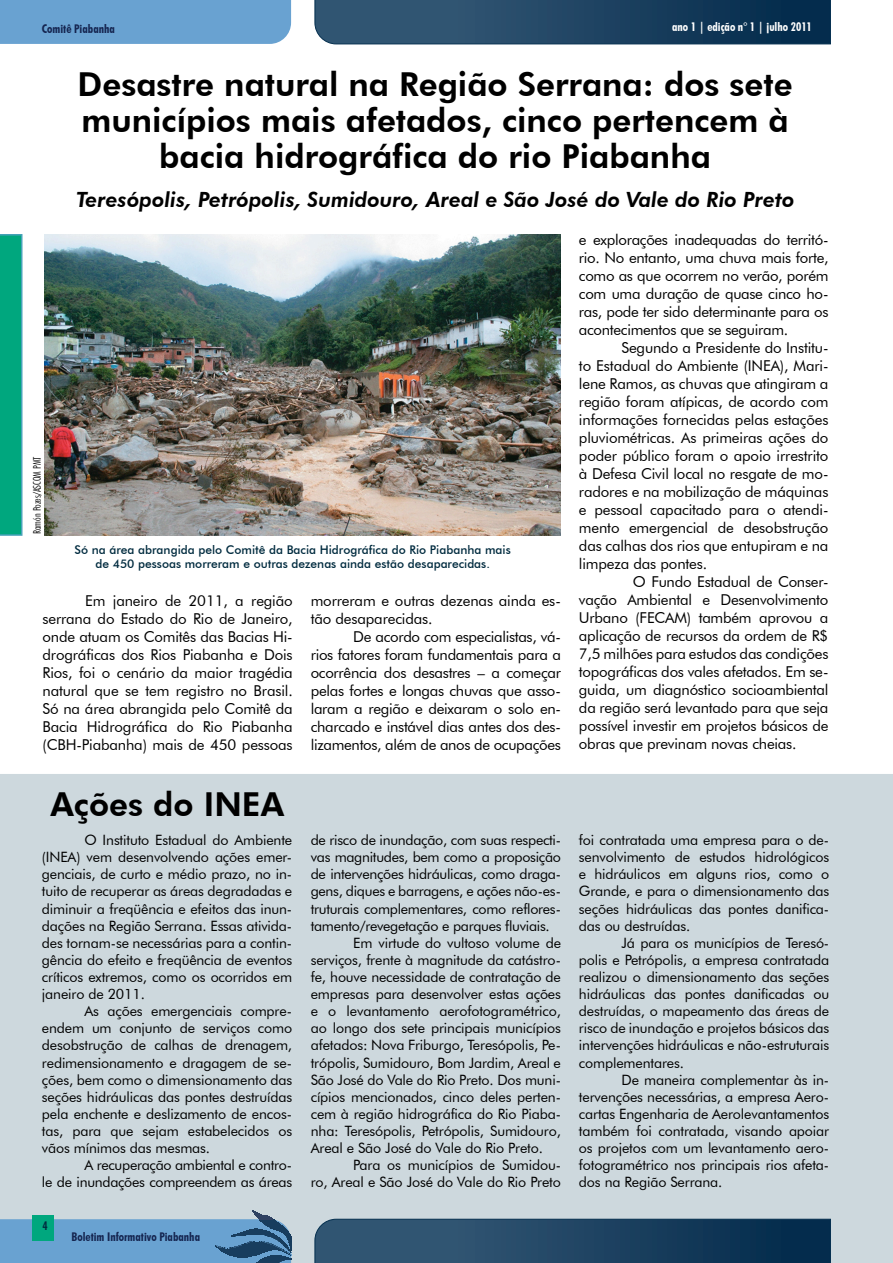
<style>
.page{position:relative;width:893px;height:1263px;background:#fff}
.page>*{position:absolute;margin:0;border:0;box-sizing:border-box;transform-origin:0 0}
.t1{font:800 33px/36px "Futura BT";color:#000}
.t2{font:italic 800 21px "Futura BT";color:#000}
.t3{font:15px/18px "Futura BT";letter-spacing:-.015em;color:#000;text-align:justify}
.t4{font:14.25px/17.1px "Futura BT";letter-spacing:-.01em;color:#000;text-align:justify}
.t5{font:500 12px/14.4px "Futura BT";color:#002b3f;text-align:center}
.t6{font:700 condensed 12px "Futura BT";color:#152550}
.t7{font:700 condensed 12px "Futura BT";color:#fff}
.t8{font:700 condensed 12px "Futura BT";color:#002b3f}
.t9{font:300 condensed 10.5px "Futura BT";color:#000}
</style>
<div class="page">
<div style="left:0;top:774px;width:893px;height:489px;background:#cdd8dd"></div>
<svg style="left:314px;top:0;width:517px;height:45px;background:#224665"></svg>
<div style="left:0;top:0;width:291px;height:44px;background:#69a2d1"></div>
<svg style="left:314px;top:1218px;width:517px;height:45px;background:#214664"></svg>
<svg style="left:0;top:1210px;width:292px;height:53px;background:#72a1c7"></svg>
<div style="left:33px;top:1215px;width:21px;height:25px;background:#00a77e"></div>
<img style="left:45px;top:234px;width:516px;height:302px">
<div style="left:0;top:234px;width:22px;height:302px;background:#00a77e"></div>
<p class="t6" style="left:42px;top:21px;width:75px">Comitê Piabanha</p>
<p class="t7" style="left:672px;top:20px;width:141px">ano 1 | edição n° 1 | julho 2011</p>
<p class="t1" style="left:78px;top:66px;width:717px">Desastre natural na Região Serrana: dos sete municípios mais afetados, cinco pertencem à</p>
<p class="t1" style="left:159px;top:138px;width:553px">bacia hidrográfica do rio Piabanha</p>
<p class="t2" style="left:76px;top:187px;width:719px">Teresópolis, Petrópolis, Sumidouro, Areal e São José do Vale do Rio Preto</p>
<p class="t9" style="left:31px;top:534px;width:79px;rotate:-90deg">Ramón Pozes/ASCOM PMT</p>
<p class="t5" style="left:75px;top:542px;width:438px">Só na área abrangida pelo Comitê da Bacia Hidrográfica do Rio Piabanha mais de 450 pessoas morreram e outras dezenas ainda estão desaparecidas.</p>
<p class="t3" style="left:43px;top:591px;width:252px;text-indent:43px">Em janeiro de 2011, a região serrana do Estado do Rio de Janeiro, onde atuam os Comitês das Bacias Hi&shy;drográficas dos Rios Piabanha e Dois Rios, foi o cenário da maior tragédia natural que se tem registro no Brasil.<br>Só na área abrangida pelo Comitê da Bacia Hidrográfica do Rio Piabanha (CBH-Piabanha) mais de 450 pessoas</p>
<p class="t1" style="left:50px;top:786px;width:235px">Ações do INEA</p>
<p class="t4" style="left:42px;top:831px;width:252px;text-indent:43px">O Instituto Estadual do Ambiente (INEA) vem desenvolvendo ações emer&shy;genciais, de curto e médio prazo, no in&shy;tuito de recuperar as áreas degradadas e diminuir a freqüência e efeitos das inun&shy;dações na Região Serrana. Essas ativida&shy;des tornam-se necessárias para a contin&shy;gência do efeito e freqüência de eventos críticos extremos, como os ocorridos em janeiro de 2011.</p>
<p class="t4" style="left:42px;top:1002px;width:252px;text-indent:43px">As ações emergenciais compre&shy;endem um conjunto de serviços como desobstrução de calhas de drenagem, redimensionamento e dragagem de se&shy;ções, bem como o dimensionamento das seções hidráulicas das pontes destruídas pela enchente e deslizamento de encos&shy;tas, para que sejam estabelecidos os vãos mínimos das mesmas.</p>
<p class="t4" style="left:42px;top:1156px;width:252px;text-align:right">A recuperação ambiental e contro-<br>le de inundações compreendem as áreas</p>
<p class="t8" style="left:43px;top:1218px;width:7px">4</p>
<p class="t6" style="left:72px;top:1229px;width:130px">Boletim Informativo Piabanha</p>
<p class="t3" style="left:311px;top:591px;width:252px">morreram e outras dezenas ainda es&shy;tão desaparecidas.</p>
<p class="t3" style="left:311px;top:627px;width:252px;text-indent:43px">De acordo com especialistas, vá&shy;rios fatores foram fundamentais para a ocorrência dos desastres – a começar pelas fortes e longas chuvas que asso&shy;laram a região e deixaram o solo en&shy;charcado e instável dias antes dos des&shy;lizamentos, além de anos de ocupações</p>
<p class="t4" style="left:311px;top:831px;width:252px">de risco de inundação, com suas respecti&shy;vas magnitudes, bem como a proposição de intervenções hidráulicas, como draga&shy;gens, diques e barragens, e ações não-es&shy;truturais complementares, como reflores&shy;tamento/revegetação e parques fluviais.</p>
<p class="t4" style="left:311px;top:934px;width:252px;text-indent:43px">Em virtude do vultoso volume de serviços, frente à magnitude da catástro&shy;fe, houve necessidade de contratação de empresas para desenvolver estas ações e o levantamento aerofotogramétrico, ao longo dos sete principais municípios afetados: Nova Friburgo, Teresópolis, Pe&shy;trópolis, Sumidouro, Bom Jardim, Areal e São José do Vale do Rio Preto. Dos muni&shy;cípios mencionados, cinco deles perten&shy;cem à região hidrográfica do Rio Piaba&shy;nha: Teresópolis, Petrópolis, Sumidouro, Areal e São José do Vale do Rio Preto.</p>
<p class="t4" style="left:311px;top:1156px;width:252px;text-align:right">Para os municípios de Sumidou-<br>ro, Areal e São José do Vale do Rio Preto</p>
<p class="t3" style="left:579px;top:231px;width:251px">e explorações inadequadas do territó&shy;rio. No entanto, uma chuva mais forte, como as que ocorrem no verão, porém com uma duração de quase cinco ho&shy;ras, pode ter sido determinante para os acontecimentos que se seguiram.</p>
<p class="t3" style="left:579px;top:339px;width:251px;text-indent:43px">Segundo a Presidente do Institu&shy;to Estadual do Ambiente (INEA), Mari&shy;lene Ramos, as chuvas que atingiram a região foram atípicas, de acordo com informações fornecidas pelas estações pluviométricas. As primeiras ações do poder público foram o apoio irrestrito à Defesa Civil local no resgate de mo&shy;radores e na mobilização de máquinas e pessoal capacitado para o atendi&shy;mento emergencial de desobstrução das calhas dos rios que entupiram e na limpeza das pontes.</p>
<p class="t3" style="left:579px;top:573px;width:251px;text-indent:54px">O Fundo Estadual de Conser&shy;vação Ambiental e Desenvolvimento Urbano (FECAM) também aprovou a aplicação de recursos da ordem de R$ 7,5 milhões para estudos das condições topográficas dos vales afetados. Em se&shy;guida, um diagnóstico socioambiental da região será levantado para que seja possível investir em projetos básicos de obras que previnam novas cheias.</p>
<p class="t4" style="left:579px;top:831px;width:252px">foi contratada uma empresa para o de&shy;senvolvimento de estudos hidrológicos e hidráulicos em alguns rios, como o Grande, e para o dimensionamento das seções hidráulicas das pontes danifica&shy;das ou destruídas.</p>
<p class="t4" style="left:579px;top:934px;width:252px;text-indent:43px">Já para os municípios de Teresó&shy;polis e Petrópolis, a empresa contratada realizou o dimensionamento das seções hidráulicas das pontes danificadas ou destruídas, o mapeamento das áreas de risco de inundação e projetos básicos das intervenções hidráulicas e não-estruturais complementares.</p>
<p class="t4" style="left:579px;top:1071px;width:252px;text-indent:43px">De maneira complementar às in&shy;tervenções necessárias, a empresa Aero&shy;cartas Engenharia de Aerolevantamentos também foi contratada, visando apoiar os projetos com um levantamento aero&shy;fotogramétrico nos principais rios afeta&shy;dos na Região Serrana.</p>
</div>
